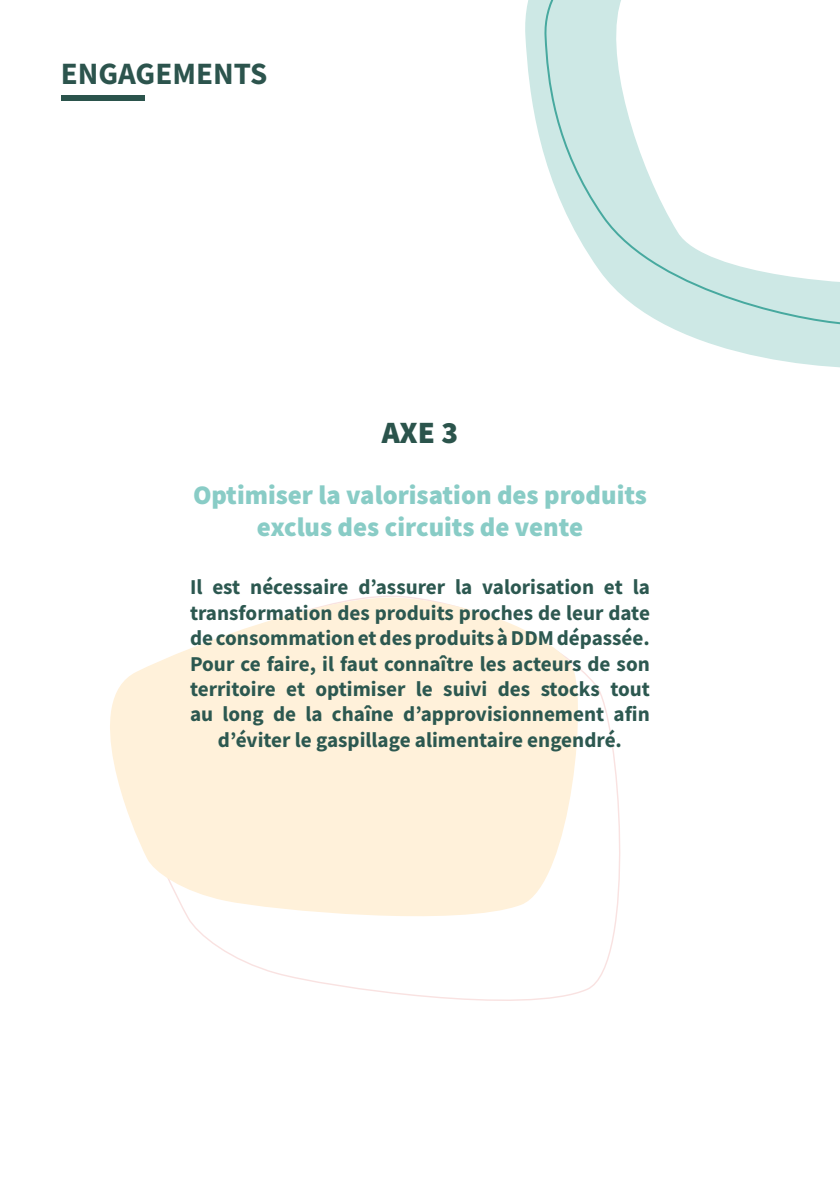
<style>
.page{position:relative;width:840px;height:1191px;background:#fff}
.page>*{position:absolute;margin:0;border:0;box-sizing:border-box;transform-origin:0 0}
.t1{font:700 31px "Source Sans Pro";color:#2c544d}
.t2{font:900 31px "Source Sans Pro";color:#2b544c}
.t3{font:900 26.8px/32.2px "Source Sans Pro";color:#89ccc6;text-align:center}
.t4{font:700 21.2px/25.4px "Source Sans Pro";color:#2c5850;text-align:center}
</style>
<div class="page">
<svg style="left:194px;top:677px;width:427px;height:324px"></svg>
<svg style="left:110px;top:595px;width:479px;height:332px;fill:#fff1da"></svg>
<svg style="left:525px;top:0;width:314px;height:368px"></svg>
<svg style="left:541px;top:0;width:298px;height:326px"></svg>
<div style="left:61px;top:95px;width:83px;height:5px;background:#2b544c"></div>
<h1 class="t1" style="left:61px;top:53px;width:208px">ENGAGEMENTS</h1>
<h1 class="t2" style="left:381px;top:411px;width:78px">AXE 3</h1>
<p class="t3" style="left:193px;top:478px;width:455px">Optimiser la valorisation des produits exclus des circuits de vente</p>
<p class="t4" style="left:190px;top:574px;width:461px">Il est nécessaire d’assurer la valorisation et la transformation des produits proches de leur date de consommation et des produits à DDM dépassée.<br>Pour ce faire, il faut connaître les acteurs de son territoire et optimiser le suivi des stocks tout au long de la chaîne d’approvisionnement afin d’éviter le gaspillage alimentaire engendré.</p>
</div>
